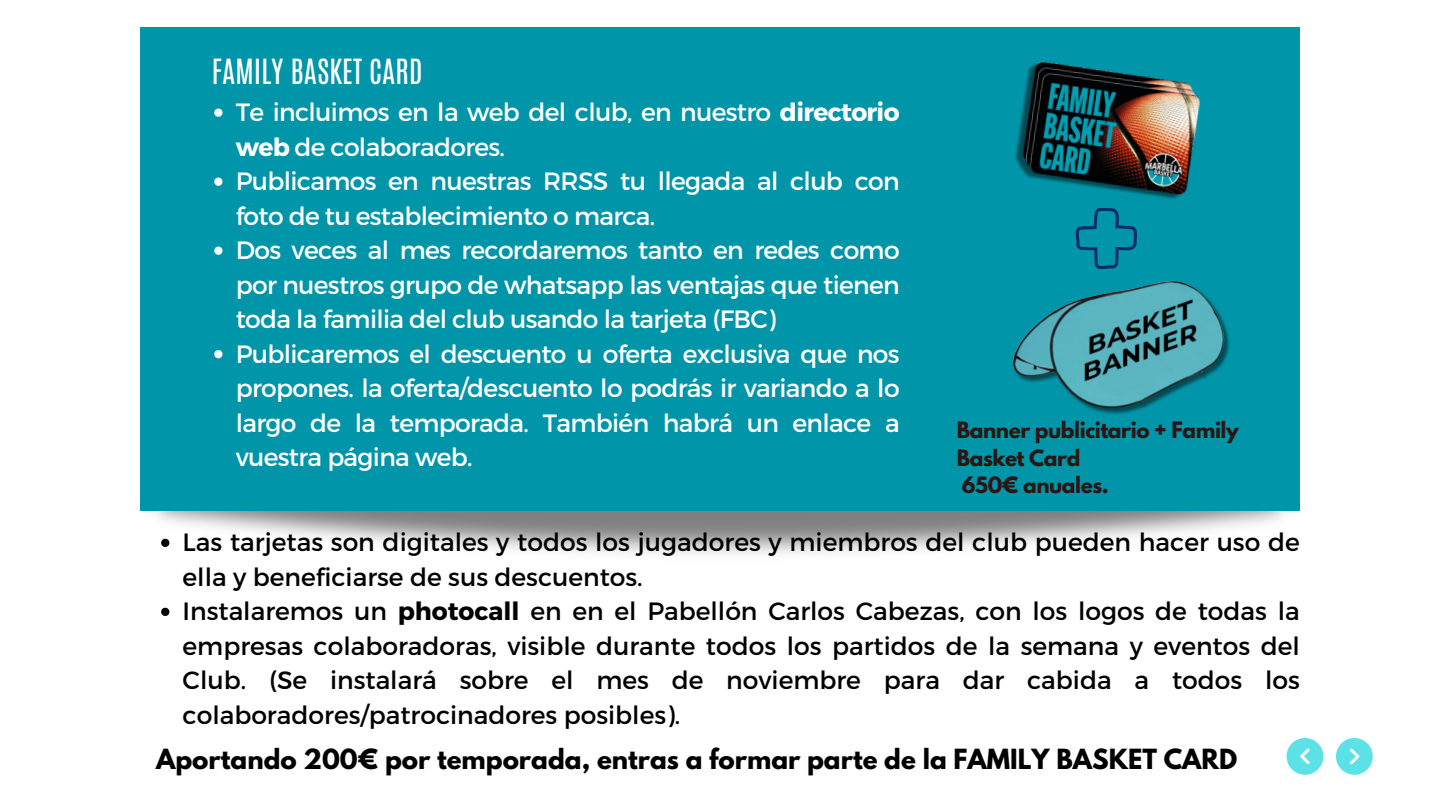
<style>
.page{position:relative;width:1440px;height:810px;background:#fff}
.page>*{position:absolute;margin:0;border:0;box-sizing:border-box;transform-origin:0 0}
.t1{font:29px "Antonio";color:#fff}
.t2{font:25px/34.5px "Montserrat";letter-spacing:-.025em;color:#fff}
.t3{font:25px/34.5px "Montserrat";color:#000}
.t4{font:700 24.6px "League Spartan";color:#000}
.t5{font:700 20px/27.8px "League Spartan";letter-spacing:-.02em;color:#2c1513}
.s1{font-weight:700}
</style>
<div class="page">
<div style="left:140px;top:27px;width:1160px;height:484px;background:#0095a9"></div>
<svg style="left:1336px;top:738px;width:37px;height:37px"></svg>
<svg style="left:1287px;top:738px;width:36px;height:37px"></svg>
<svg style="left:214px;top:109px;width:8px;height:8px"></svg>
<svg style="left:214px;top:178px;width:8px;height:8px"></svg>
<svg style="left:214px;top:247px;width:8px;height:8px"></svg>
<svg style="left:214px;top:350px;width:8px;height:8px"></svg>
<svg style="left:161px;top:539px;width:8px;height:8px"></svg>
<svg style="left:161px;top:608px;width:8px;height:8px"></svg>
<img style="left:1015px;top:61px;width:185px;height:138px">
<img style="left:1012px;top:280px;width:218px;height:134px">
<svg style="left:1076px;top:208px;width:60px;height:61px"></svg>
<p class="t1" style="left:212px;top:51px;width:212px">FAMILY BASKET CARD</p>
<p class="t2" style="left:236px;top:94px;width:665px">Te incluimos en la web del club, en nuestro <span class="s1">directorio web</span> de colaboradores.</p>
<p class="t2" style="left:236px;top:163px;width:665px">Publicamos en nuestras RRSS tu llegada al club con foto de tu establecimiento o marca.</p>
<p class="t2" style="left:236px;top:232px;width:665px;text-align:justify">Dos veces al mes recordaremos tanto en redes como por nuestros grupo de whatsapp las ventajas que tienen toda la familia del club usando la tarjeta (FBC)</p>
<p class="t2" style="left:236px;top:335px;width:665px;text-align:justify">Publicaremos el descuento u oferta exclusiva que nos propones. la oferta/descuento lo podrás ir variando a lo largo de la temporada. También habrá un enlace a vuestra página web.</p>
<p class="t5" style="left:957px;top:418px;width:283px">Banner publicitario + Family<br>Basket Card</p>
<p class="t5" style="left:962px;top:474px;width:148px">650€ anuales.</p>
<p class="t3" style="left:183px;top:524px;width:1119px">Las tarjetas son digitales y todos los jugadores y miembros del club pueden hacer uso de ella y beneficiarse de sus descuentos.</p>
<p class="t3" style="left:183px;top:593px;width:1119px;text-align:justify">Instalaremos un <span class="s1">photocall</span> en en el Pabellón Carlos Cabezas, con los logos de todas la empresas colaboradoras, visible durante todos los partidos de la semana y eventos del Club. (Se instalará sobre el mes de noviembre para dar cabida a todos los colaboradores/patrocinadores posibles).</p>
<p class="t4" style="left:156px;top:747px;width:1083px">Aportando 200€ por temporada, entras a formar parte de la FAMILY BASKET CARD</p>
</div>
